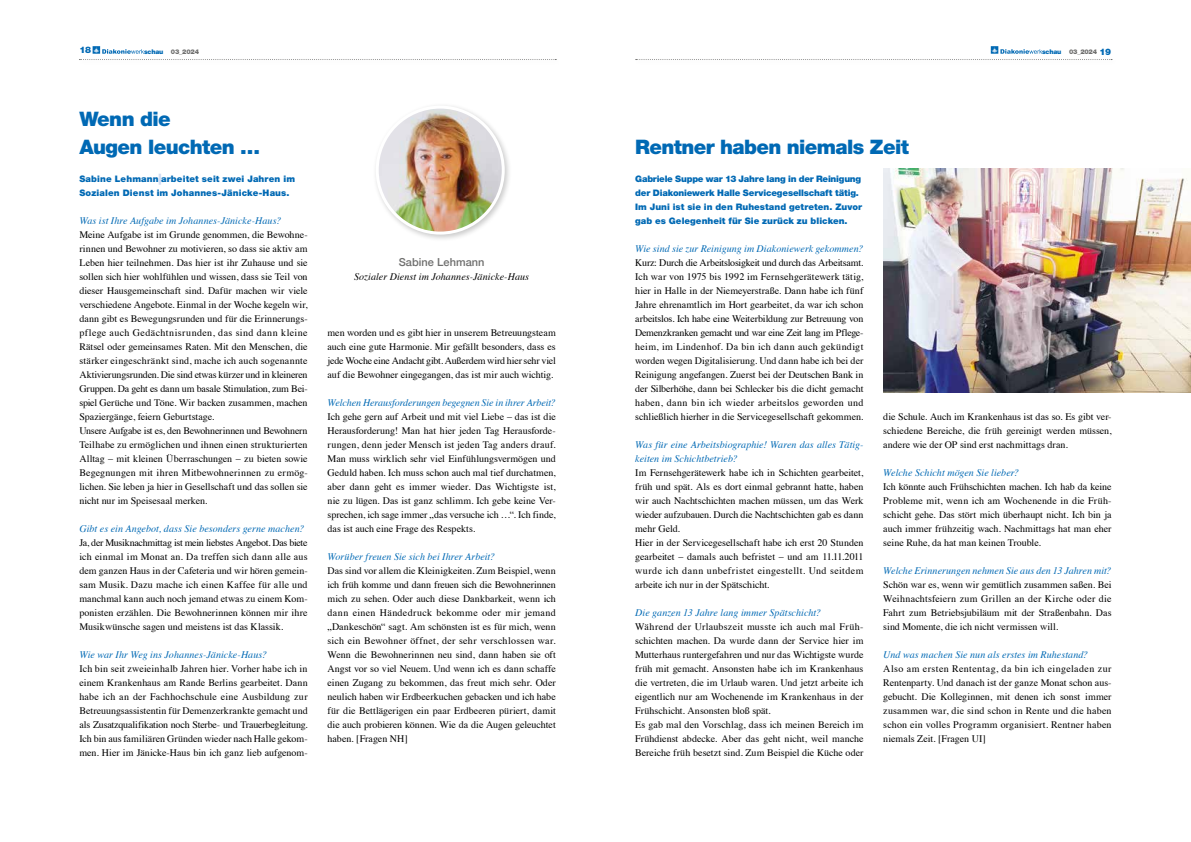
<style>
.page{position:relative;width:1191px;height:842px;background:#fff}
.page>*{position:absolute;margin:0;border:0;box-sizing:border-box;transform-origin:0 0}
.t1{font:900 20px/28px "Helvetica Neue LT Pro";letter-spacing:-.03em;color:#0069b4}
.t2{font:500 11px "Helvetica Neue";letter-spacing:.005em;color:#6f6f6e}
.t3{font:10px/14px "Times";color:#000;text-align:justify}
.t4{font:italic 10px/14px "Times";letter-spacing:.005em;color:#0069b4}
.t5{font:italic 10px "Times";letter-spacing:.005em;color:#000}
.t6{font:900 9px/14px "Helvetica Neue LT Pro";letter-spacing:.005em;color:#0069b4}
.t7{font:900 6.5px "Helvetica Neue LT Pro";letter-spacing:-.03em;color:#6f6f6e}
.s1{color:#0069b4}
.s2{font-size:9px;color:#0069b4}
</style>
<div class="page">
<svg style="left:79px;top:46px;width:477px;height:14px"></svg>
<svg style="left:635px;top:46px;width:477px;height:14px"></svg>
<img style="left:883px;top:168px;width:308px;height:224px">
<svg style="left:159px;top:174px;width:2px;height:11px"></svg>
<div style="left:372px;top:102px;width:140px;height:140px;background:#000;opacity:.21"></div>
<img style="left:377px;top:107px;width:126px;height:126px;border-radius:63px">
<div style="left:376px;top:106px;width:129px;height:129px;border:3px solid #fff;border-radius:50%"></div>
<p class="t6" style="left:79px;top:43px;width:13px">18</p>
<p class="t7" style="left:144px;top:48px;width:56px"><span class="s1">schau</span> 03_2024</p>
<p class="t7" style="left:1042px;top:48px;width:70px"><span class="s1">schau</span> 03_2024 <span class="s2">19</span></p>
<h1 class="t1" style="left:79px;top:105px;width:182px">Wenn die<br>Augen leuchten …</h1>
<p class="t6" style="left:79px;top:172px;width:217px">Sabine Lehmann arbeitet seit zwei Jahren im<br>Sozialen Dienst im Johannes-Jänicke-Haus.</p>
<p class="t4" style="left:79px;top:213px;width:203px">Was ist Ihre Aufgabe im Johannes-Jänicke-Haus?</p>
<p class="t3" style="left:79px;top:227px;width:230px;text-align:left">Meine Aufgabe ist im Grunde genommen, die Bewohne&shy;rinnen und Bewohner zu motivieren, so dass sie aktiv am Leben hier teilnehmen. Das hier ist ihr Zuhause und sie sollen sich hier wohlfühlen und wissen, dass sie Teil von dieser Hausgemeinschaft sind. Dafür machen wir viele verschiedene Angebote. Einmal in der Woche kegeln wir, dann gibt es Bewegungsrunden und für die Erinnerungs&shy;pflege auch Gedächtnisrunden, das sind dann kleine Rätsel oder gemeinsames Raten. Mit den Menschen, die stärker eingeschränkt sind, mache ich auch sogenannte Aktivierungsrunden. Die sind etwas kürzer und in kleineren Gruppen. Da geht es dann um basale Stimulation, zum Bei&shy;spiel Gerüche und Töne. Wir backen zusammen, machen Spaziergänge, feiern Geburtstage.<br>Unsere Aufgabe ist es, den Bewohnerinnen und Bewohnern Teilhabe zu ermöglichen und ihnen einen strukturierten Alltag – mit kleinen Überraschungen – zu bieten sowie Begegnungen mit ihren Mitbewohnerinnen zu ermög&shy;lichen. Sie leben ja hier in Gesellschaft und das sollen sie nicht nur im Speisesaal merken.</p>
<p class="t4" style="left:79px;top:521px;width:226px">Gibt es ein Angebot, dass Sie besonders gerne machen?</p>
<p class="t3" style="left:79px;top:535px;width:230px">Ja, der Musiknachmittag ist mein liebstes Angebot. Das biete ich einmal im Monat an. Da treffen sich dann alle aus dem ganzen Haus in der Cafeteria und wir hören gemein&shy;sam Musik. Dazu mache ich einen Kaffee für alle und manchmal kann auch noch jemand etwas zu einem Kom&shy;ponisten erzählen. Die Bewohnerinnen können mir ihre Musikwünsche sagen und meistens ist das Klassik.</p>
<p class="t4" style="left:79px;top:647px;width:189px">Wie war Ihr Weg ins Johannes-Jänicke-Haus?</p>
<p class="t3" style="left:79px;top:661px;width:230px">Ich bin seit zweieinhalb Jahren hier. Vorher habe ich in einem Krankenhaus am Rande Berlins gearbeitet. Dann habe ich an der Fachhochschule eine Ausbildung zur Betreuungsassistentin für Demenzerkrankte gemacht und als Zusatzqualifikation noch Sterbe- und Trauerbegleitung.<br>Ich bin aus familiären Gründen wieder nach Halle gekom&shy;men. Hier im Jänicke-Haus bin ich ganz lieb aufgenom-</p>
<p class="t2" style="left:399px;top:253px;width:87px">Sabine Lehmann</p>
<p class="t5" style="left:354px;top:268px;width:177px">Sozialer Dienst im Johannes-Jänicke-Haus</p>
<p class="t3" style="left:327px;top:325px;width:230px">men worden und es gibt hier in unserem Betreuungsteam auch eine gute Harmonie. Mir gefällt besonders, dass es jede Woche eine Andacht gibt. Außerdem wird hier sehr viel auf die Bewohner eingegangen, das ist mir auch wichtig.</p>
<p class="t4" style="left:327px;top:395px;width:230px">Welchen Herausforderungen begegnen Sie in ihrer Arbeit?</p>
<p class="t3" style="left:327px;top:409px;width:230px">Ich gehe gern auf Arbeit und mit viel Liebe – das ist die Herausforderung! Man hat hier jeden Tag Herausforde&shy;rungen, denn jeder Mensch ist jeden Tag anders drauf.<br>Man muss wirklich sehr viel Einfühlungsvermögen und Geduld haben. Ich muss schon auch mal tief durchatmen, aber dann geht es immer wieder. Das Wichtigste ist, nie zu lügen. Das ist ganz schlimm. Ich gebe keine Ver&shy;sprechen, ich sage immer „das versuche ich …“. Ich finde, das ist auch eine Frage des Respekts.</p>
<p class="t4" style="left:327px;top:549px;width:169px">Worüber freuen Sie sich bei Ihrer Arbeit?</p>
<p class="t3" style="left:327px;top:563px;width:230px">Das sind vor allem die Kleinigkeiten. Zum Beispiel, wenn ich früh komme und dann freuen sich die Bewohnerinnen mich zu sehen. Oder auch diese Dankbarkeit, wenn ich dann einen Händedruck bekomme oder mir jemand „Dankeschön“ sagt. Am schönsten ist es für mich, wenn sich ein Bewohner öffnet, der sehr verschlossen war.<br>Wenn die Bewohnerinnen neu sind, dann haben sie oft Angst vor so viel Neuem. Und wenn ich es dann schaffe einen Zugang zu bekommen, das freut mich sehr. Oder neulich haben wir Erdbeerkuchen gebacken und ich habe für die Bettlägerigen ein paar Erdbeeren püriert, damit die auch probieren können. Wie da die Augen geleuchtet haben. [Fragen NH]</p>
<h1 class="t1" style="left:635px;top:133px;width:275px">Rentner haben niemals Zeit</h1>
<p class="t6" style="left:635px;top:172px;width:228px">Gabriele Suppe war 13 Jahre lang in der Reinigung der Diakoniewerk Halle Servicegesellschaft tätig.<br>Im Juni ist sie in den Ruhestand getreten. Zuvor gab es Gelegenheit für Sie zurück zu blicken.</p>
<p class="t4" style="left:635px;top:241px;width:230px">Wie sind sie zur Reinigung im Diakoniewerk gekommen?</p>
<p class="t3" style="left:635px;top:255px;width:230px">Kurz: Durch die Arbeitslosigkeit und durch das Arbeitsamt.<br>Ich war von 1975 bis 1992 im Fernsehgerätewerk tätig, hier in Halle in der Niemeyerstraße. Dann habe ich fünf Jahre ehrenamtlich im Hort gearbeitet, da war ich schon arbeitslos. Ich habe eine Weiterbildung zur Betreuung von Demenzkranken gemacht und war eine Zeit lang im Pflege&shy;heim, im Lindenhof. Da bin ich dann auch gekündigt worden wegen Digitalisierung. Und dann habe ich bei der Reinigung angefangen. Zuerst bei der Deutschen Bank in der Silberhöhe, dann bei Schlecker bis die dicht gemacht haben, dann bin ich wieder arbeitslos geworden und schließlich hierher in die Servicegesellschaft gekommen.</p>
<p class="t4" style="left:635px;top:437px;width:230px">Was für eine Arbeitsbiographie! Waren das alles Tätig&shy;keiten im Schichtbetrieb?</p>
<p class="t3" style="left:635px;top:465px;width:230px;text-align:left">Im Fernsehgerätewerk habe ich in Schichten gearbeitet, früh und spät. Als es dort einmal gebrannt hatte, haben wir auch Nachtschichten machen müssen, um das Werk wieder aufzubauen. Durch die Nachtschichten gab es dann mehr Geld.<br>Hier in der Servicegesellschaft habe ich erst 20 Stunden gearbeitet – damals auch befristet – und am 11.11.2011 wurde ich dann unbefristet eingestellt. Und seitdem arbeite ich nur in der Spätschicht.</p>
<p class="t4" style="left:635px;top:605px;width:187px">Die ganzen 13 Jahre lang immer Spätschicht?</p>
<p class="t3" style="left:635px;top:619px;width:230px;text-align:left">Während der Urlaubszeit musste ich auch mal Früh&shy;schichten machen. Da wurde dann der Service hier im Mutterhaus runtergefahren und nur das Wichtigste wurde früh mit gemacht. Ansonsten habe ich im Krankenhaus die vertreten, die im Urlaub waren. Und jetzt arbeite ich eigentlich nur am Wochenende im Krankenhaus in der Frühschicht. Ansonsten bloß spät.<br>Es gab mal den Vorschlag, dass ich meinen Bereich im Frühdienst abdecke. Aber das geht nicht, weil manche Bereiche früh besetzt sind. Zum Beispiel die Küche oder</p>
<p class="t3" style="left:883px;top:409px;width:230px">die Schule. Auch im Krankenhaus ist das so. Es gibt ver&shy;schiedene Bereiche, die früh gereinigt werden müssen, andere wie der OP sind erst nachmittags dran.</p>
<p class="t4" style="left:883px;top:465px;width:137px">Welche Schicht mögen Sie lieber?</p>
<p class="t3" style="left:883px;top:479px;width:230px">Ich könnte auch Frühschichten machen. Ich hab da keine Probleme mit, wenn ich am Wochenende in die Früh&shy;schicht gehe. Das stört mich überhaupt nicht. Ich bin ja auch immer frühzeitig wach. Nachmittags hat man eher seine Ruhe, da hat man keinen Trouble.</p>
<p class="t4" style="left:883px;top:563px;width:230px">Welche Erinnerungen nehmen Sie aus den 13 Jahren mit?</p>
<p class="t3" style="left:883px;top:577px;width:230px">Schön war es, wenn wir gemütlich zusammen saßen. Bei Weihnachtsfeiern zum Grillen an der Kirche oder die Fahrt zum Betriebsjubiläum mit der Straßenbahn. Das sind Momente, die ich nicht vermissen will.</p>
<p class="t4" style="left:883px;top:647px;width:206px">Und was machen Sie nun als erstes im Ruhestand?</p>
<p class="t3" style="left:883px;top:661px;width:230px">Also am ersten Rententag, da bin ich eingeladen zur Rentenparty. Und danach ist der ganze Monat schon aus&shy;gebucht. Die Kolleginnen, mit denen ich sonst immer zusammen war, die sind schon in Rente und die haben schon ein volles Programm organisiert. Rentner haben niemals Zeit. [Fragen UI]</p>
</div>
